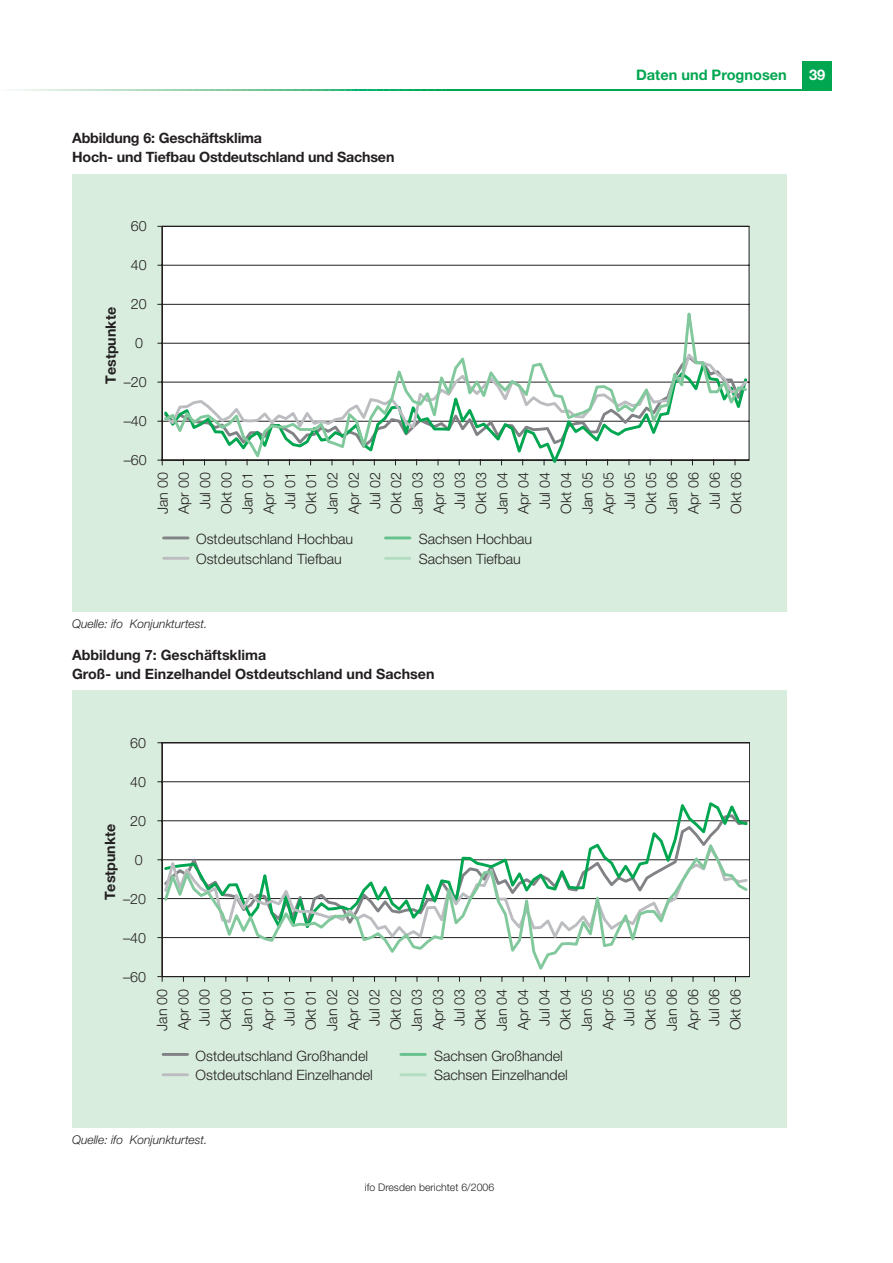
<style>
.page{position:relative;width:893px;height:1263px;background:#fff}
.page>*{position:absolute;margin:0;border:0;box-sizing:border-box;transform-origin:0 0}
.t1{font:700 14.7px "Helvetica Neue";color:#fff}
.t2{font:700 14.55px "Helvetica Neue";color:#00a650}
.t3{font:300 14.25px/21.1px "Helvetica Neue";color:#231f20}
.t4{font:700 14.25px/18.8px "Helvetica Neue";color:#231f20}
.t5{font:italic 300 12px "Helvetica Neue";color:#231f20}
.t6{font:300 10.5px "Helvetica Neue";color:#231f20}
</style>
<div class="page">
<div style="left:802px;top:61px;width:30px;height:30px;background:#00a650"></div>
<hr style="left:447px;top:89px;width:385px;height:2px;background:#00a650">
<svg style="left:13px;top:89px;width:434px;height:2px"></svg>
<div style="left:72px;top:174px;width:714px;height:438px;background:#d8eddd"></div>
<svg style="left:157px;top:226px;width:592px;height:240px;background:#f5f6f5"></svg>
<svg style="left:162px;top:463px;width:587px;height:3px"></svg>
<svg style="left:162px;top:290px;width:587px;height:173px;background:#e7efeb"></svg>
<hr style="left:164px;top:537px;width:24px;height:2px;background:#808285">
<hr style="left:385px;top:537px;width:25px;height:2px;background:#66c18c">
<hr style="left:164px;top:557px;width:24px;height:3px;background:#bbbdc0">
<hr style="left:385px;top:557px;width:25px;height:3px;background:#b3ddc0">
<div style="left:72px;top:690px;width:714px;height:438px;background:#d8eddd"></div>
<svg style="left:157px;top:742px;width:593px;height:240px;background:#ebedeb"></svg>
<svg style="left:162px;top:797px;width:587px;height:41px;background:#f3f6f5"></svg>
<svg style="left:162px;top:838px;width:588px;height:137px;background:#e6efea"></svg>
<hr style="left:163px;top:1053px;width:24px;height:3px;background:#808285">
<hr style="left:401px;top:1053px;width:24px;height:3px;background:#66c18c">
<hr style="left:163px;top:1073px;width:24px;height:3px;background:#bbbdc0">
<hr style="left:401px;top:1073px;width:24px;height:3px;background:#b3ddc0">
<p class="t4" style="left:72px;top:130px;width:324px">Abbildung 6: Geschäftsklima<br>Hoch- und Tiefbau Ostdeutschland und Sachsen</p>
<p class="t2" style="left:636px;top:70px;width:152px">Daten und Prognosen</p>
<p class="t1" style="left:809px;top:70px;width:18px">39</p>
<p class="t3" style="left:131px;top:217px;width:17px">60</p>
<p class="t3" style="left:131px;top:256px;width:17px">40</p>
<p class="t3" style="left:131px;top:295px;width:17px">20</p>
<p class="t4" style="left:103px;top:384px;width:78px;rotate:-90deg">Testpunkte</p>
<p class="t3" style="left:135px;top:334px;width:9px">0</p>
<p class="t3" style="left:124px;top:373px;width:24px">–20</p>
<p class="t3" style="left:124px;top:412px;width:24px">–40</p>
<p class="t3" style="left:124px;top:451px;width:24px">–60</p>
<p class="t3" style="left:153px;top:514px;width:43px;text-align:center;rotate:-90deg">Jan 00<br>Apr 00<br>Jul 00<br>Okt 00<br>Jan 01<br>Apr 01<br>Jul 01<br>Okt 01<br>Jan 02<br>Apr 02<br>Jul 02<br>Okt 02<br>Jan 03<br>Apr 03<br>Jul 03<br>Okt 03<br>Jan 04<br>Apr 04<br>Jul 04<br>Okt 04<br>Jan 05<br>Apr 05<br>Jul 05<br>Okt 05<br>Jan 06<br>Apr 06<br>Jul 06<br>Okt 06</p>
<p class="t3" style="left:196px;top:531px;width:159px;line-height:19.6px">Ostdeutschland Hochbau<br>Ostdeutschland Tiefbau</p>
<p class="t3" style="left:418px;top:531px;width:115px;line-height:19.6px">Sachsen Hochbau<br>Sachsen Tiefbau</p>
<p class="t5" style="left:72px;top:620px;width:137px">Quelle: ifo Konjunkturtest.</p>
<p class="t4" style="left:72px;top:647px;width:364px">Abbildung 7: Geschäftsklima<br>Groß- und Einzelhandel Ostdeutschland und Sachsen</p>
<p class="t3" style="left:130px;top:733px;width:17px">60</p>
<p class="t3" style="left:130px;top:772px;width:17px">40</p>
<p class="t3" style="left:130px;top:811px;width:17px">20</p>
<p class="t4" style="left:102px;top:900px;width:78px;rotate:-90deg">Testpunkte</p>
<p class="t3" style="left:135px;top:850px;width:9px">0</p>
<p class="t3" style="left:123px;top:889px;width:24px">–20</p>
<p class="t3" style="left:123px;top:928px;width:24px">–40</p>
<p class="t3" style="left:123px;top:967px;width:24px">–60</p>
<p class="t3" style="left:153px;top:1031px;width:43px;text-align:center;rotate:-90deg">Jan 00<br>Apr 00<br>Jul 00<br>Okt 00<br>Jan 01<br>Apr 01<br>Jul 01<br>Okt 01<br>Jan 02<br>Apr 02<br>Jul 02<br>Okt 02<br>Jan 03<br>Apr 03<br>Jul 03<br>Okt 03<br>Jan 04<br>Apr 04<br>Jul 04<br>Okt 04<br>Jan 05<br>Apr 05<br>Jul 05<br>Okt 05<br>Jan 06<br>Apr 06<br>Jul 06<br>Okt 06</p>
<p class="t3" style="left:196px;top:1047px;width:179px;line-height:19.6px">Ostdeutschland Großhandel<br>Ostdeutschland Einzelhandel</p>
<p class="t3" style="left:434px;top:1047px;width:135px;line-height:19.6px">Sachsen Großhandel<br>Sachsen Einzelhandel</p>
<p class="t5" style="left:72px;top:1136px;width:137px">Quelle: ifo Konjunkturtest.</p>
<p class="t6" style="left:365px;top:1184px;width:131px">ifo Dresden berichtet 6/2006</p>
</div>
